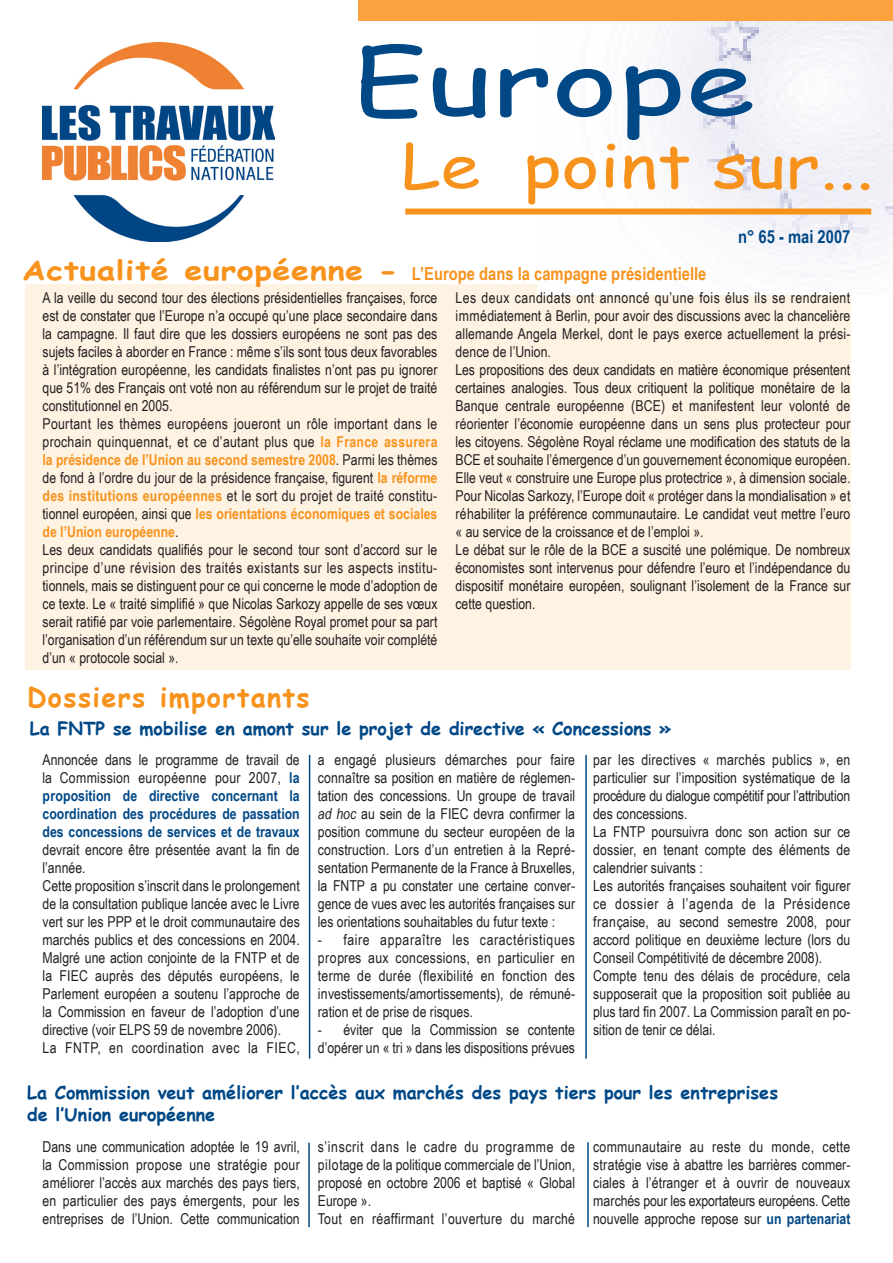
<style>
.page{position:relative;width:893px;height:1263px;background:#fff}
.page>*{position:absolute;margin:0;border:0;box-sizing:border-box;transform-origin:0 0}
.t1{font:90px "Comic Sans MS";color:#004886;scale:1.3 1}
.t2{font:60px "Comic Sans MS";color:#f7931d;scale:1.2 1}
.t3{font:700 27px "Comic Sans MS";letter-spacing:.05em;color:#f7931d}
.t4{font:700 18px "Comic Sans MS";color:#004886}
.t5{font:700 18px "Arial Narrow";color:#f7931d}
.t6{font:700 18px "Arial Narrow";color:#004886}
.t7{font:15px/18px "Arial Narrow";color:#231f20;text-align:justify}
.t8{font:15px/18px "Arial Narrow";letter-spacing:.03em;color:#231f20}
.t9{font:15px "Arial Narrow";letter-spacing:.02em;color:#231f20}
.t10{font:700 15px/18px "Arial Narrow";color:#f7931d}
.s1{font-family:"Comic Sans MS";font-size:27px}
.s2{font-weight:700;color:#f7931d}
.s3{font-weight:400;color:#231f20}
.s4{font-weight:700;color:#004886}
.s5{font-style:italic}
</style>
<div class="page">
<div style="left:25px;top:284px;width:825px;height:386px;background:#fef2e3"></div>
<img style="left:538px;top:21px;width:355px;height:273px">
<div style="left:405px;top:208px;width:466px;height:6px;background:#f7931d"></div>
<div style="left:358px;top:0;width:535px;height:21px;background:#f9a23e"></div>
<hr style="left:587px;top:1142px;width:2px;height:85px;background:#004886">
<hr style="left:308px;top:1143px;width:2px;height:84px;background:#004886">
<img style="left:43px;top:43px;width:232px;height:198px">
<hr style="left:309px;top:755px;width:1px;height:303px;background:#004886">
<hr style="left:585px;top:755px;width:2px;height:303px;background:#004886">
<p class="t1" style="left:353px;top:15px;width:311px">Europe</p>
<p class="t2" style="left:401px;top:121px;width:395px">Le point sur...</p>
<p class="t5" style="left:22px;top:260px;width:686px"><span class="s1">Actualité européenne -</span> L’Europe dans la campagne présidentielle</p>
<p class="t6" style="left:738px;top:223px;width:114px">n° 65 - mai 2007</p>
<p class="t7" style="left:43px;top:288px;width:396px">A la veille du second tour des élections présidentielles françaises, force est de constater que l’Europe n’a occupé qu’une place secondaire dans la campagne. Il faut dire que les dossiers européens ne sont pas des sujets faciles à aborder en France : même s’ils sont tous deux favorables à l’intégration européenne, les candidats finalistes n’ont pas pu ignorer que 51% des Français ont voté non au référendum sur le projet de traité constitutionnel en 2005.</p>
<p class="t9" style="left:43px;top:413px;width:396px">Pourtant les thèmes européens joueront un rôle important dans le</p>
<p class="t9" style="left:43px;top:431px;width:396px">prochain quinquennat, et ce d’autant plus que <span class="s2">la France assurera</span></p>
<p class="t7" style="left:43px;top:450px;width:396px"><span class="s2">la présidence de l’Union au second semestre 2008</span>. Parmi les thèmes de fond à l’ordre du jour de la présidence française, figurent <span class="s2">la réforme des institutions européennes</span> et le sort du projet de traité constitu-</p>
<p class="t10" style="left:43px;top:504px;width:396px"><span class="s3">tionnel européen, ainsi que</span> les orientations économiques et sociales de l’Union européenne<span class="s3">.</span></p>
<p class="t8" style="left:43px;top:540px;width:396px">Les deux candidats qualifiés pour le second tour sont d’accord sur le principe d’une révision des traités existants sur les aspects institu-</p>
<p class="t7" style="left:43px;top:576px;width:396px">tionnels, mais se distinguent pour ce qui concerne le mode d’adoption de ce texte. Le « traité simplifié » que Nicolas Sarkozy appelle de ses vœux serait ratifié par voie parlementaire. Ségolène Royal promet pour sa part l’organisation d’un référendum sur un texte qu’elle souhaite voir complété d’un « protocole social ».</p>
<p class="t3" style="left:27px;top:677px;width:284px">Dossiers importants</p>
<p class="t7" style="left:455px;top:288px;width:396px">Les deux candidats ont annoncé qu’une fois élus ils se rendraient immédiatement à Berlin, pour avoir des discussions avec la chancelière allemande Angela Merkel, dont le pays exerce actuellement la prési&shy;dence de l’Union.</p>
<p class="t7" style="left:455px;top:360px;width:396px">Les propositions des deux candidats en matière économique présentent certaines analogies. Tous deux critiquent la politique monétaire de la Banque centrale européenne (BCE) et manifestent leur volonté de réorienter l’économie européenne dans un sens plus protecteur pour les citoyens. Ségolène Royal réclame une modification des statuts de la BCE et souhaite l’émergence d’un gouvernement économique européen.<br>Elle veut « construire une Europe plus protectrice », à dimension sociale.<br>Pour Nicolas Sarkozy, l’Europe doit « protéger dans la mondialisation » et réhabiliter la préférence communautaire. Le candidat veut mettre l’euro</p>
<p class="t7" style="left:455px;top:522px;width:250px">« au service de la croissance et de l’emploi ».</p>
<p class="t7" style="left:455px;top:540px;width:396px">Le débat sur le rôle de la BCE a suscité une polémique. De nombreux économistes sont intervenus pour défendre l’euro et l’indépendance du dispositif monétaire européen, soulignant l’isolement de la France sur cette question.</p>
<p class="t4" style="left:30px;top:716px;width:643px">La FNTP se mobilise en amont sur le projet de directive « Concessions »</p>
<p class="t7" style="left:43px;top:750px;width:259px">Annoncée dans le programme de travail de la Commission européenne pour 2007, <span class="s4">la proposition de directive concernant la coordination des procédures de passation des concessions de services et de travaux </span>devrait encore être présentée avant la fin de l’année.</p>
<p class="t7" style="left:43px;top:876px;width:259px">Cette proposition s’inscrit dans le prolongement de la consultation publique lancée avec le Livre vert sur les PPP et le droit communautaire des marchés publics et des concessions en 2004.<br>Malgré une action conjointe de la FNTP et de la FIEC auprès des députés européens, le Parlement européen a soutenu l’approche de la Commission en faveur de l’adoption d’une directive (voir ELPS 59 de novembre 2006).</p>
<p class="t8" style="left:43px;top:1038px;width:259px">La FNTP, en coordination avec la FIEC,</p>
<p class="t7" style="left:318px;top:750px;width:259px">a engagé plusieurs démarches pour faire connaître sa position en matière de réglemen&shy;tation des concessions. Un groupe de travail <span class="s5">ad hoc</span> au sein de la FIEC devra confirmer la position commune du secteur européen de la construction. Lors d’un entretien à la Repré&shy;sentation Permanente de la France à Bruxelles, la FNTP a pu constater une certaine conver&shy;gence de vues avec les autorités françaises sur les orientations souhaitables du futur texte :</p>
<p class="t7" style="left:318px;top:930px;width:259px">- faire apparaître les caractéristiques propres aux concessions, en particulier en terme de durée (flexibilité en fonction des investissements/amortissements), de rémuné&shy;ration et de prise de risques.</p>
<p class="t7" style="left:318px;top:1020px;width:259px">- éviter que la Commission se contente d’opérer un « tri » dans les dispositions prévues</p>
<p class="t7" style="left:593px;top:750px;width:259px">par les directives « marchés publics », en particulier sur l’imposition systématique de la procédure du dialogue compétitif pour l’attribution des concessions.</p>
<p class="t7" style="left:593px;top:822px;width:259px">La FNTP poursuivra donc son action sur ce dossier, en tenant compte des éléments de calendrier suivants :</p>
<p class="t7" style="left:593px;top:876px;width:259px">Les autorités françaises souhaitent voir figurer ce dossier à l’agenda de la Présidence française, au second semestre 2008, pour accord politique en deuxième lecture (lors du Conseil Compétitivité de décembre 2008).</p>
<p class="t7" style="left:593px;top:966px;width:259px">Compte tenu des délais de procédure, cela supposerait que la proposition soit publiée au plus tard fin 2007. La Commission paraît en po&shy;sition de tenir ce délai.</p>
<p class="t4" style="left:27px;top:1079px;width:752px">La Commission veut améliorer l’accès aux marchés des pays tiers pour les entreprises</p>
<p class="t4" style="left:27px;top:1101px;width:190px">de l’Union européenne</p>
<p class="t7" style="left:43px;top:1137px;width:259px">Dans une communication adoptée le 19 avril, la Commission propose une stratégie pour améliorer l’accès aux marchés des pays tiers, en particulier des pays émergents, pour les entreprises de l’Union. Cette communication</p>
<p class="t7" style="left:318px;top:1137px;width:259px">s’inscrit dans le cadre du programme de pilotage de la politique commerciale de l’Union, proposé en octobre 2006 et baptisé « Global Europe ».</p>
<p class="t7" style="left:593px;top:1137px;width:259px">communautaire au reste du monde, cette stratégie vise à abattre les barrières commer&shy;ciales à l’étranger et à ouvrir de nouveaux marchés pour les exportateurs européens. Cette nouvelle approche repose sur <span class="s4">un partenariat</span></p>
<p class="t9" style="left:318px;top:1208px;width:259px">Tout en réaffirmant l’ouverture du marché</p>
</div>
